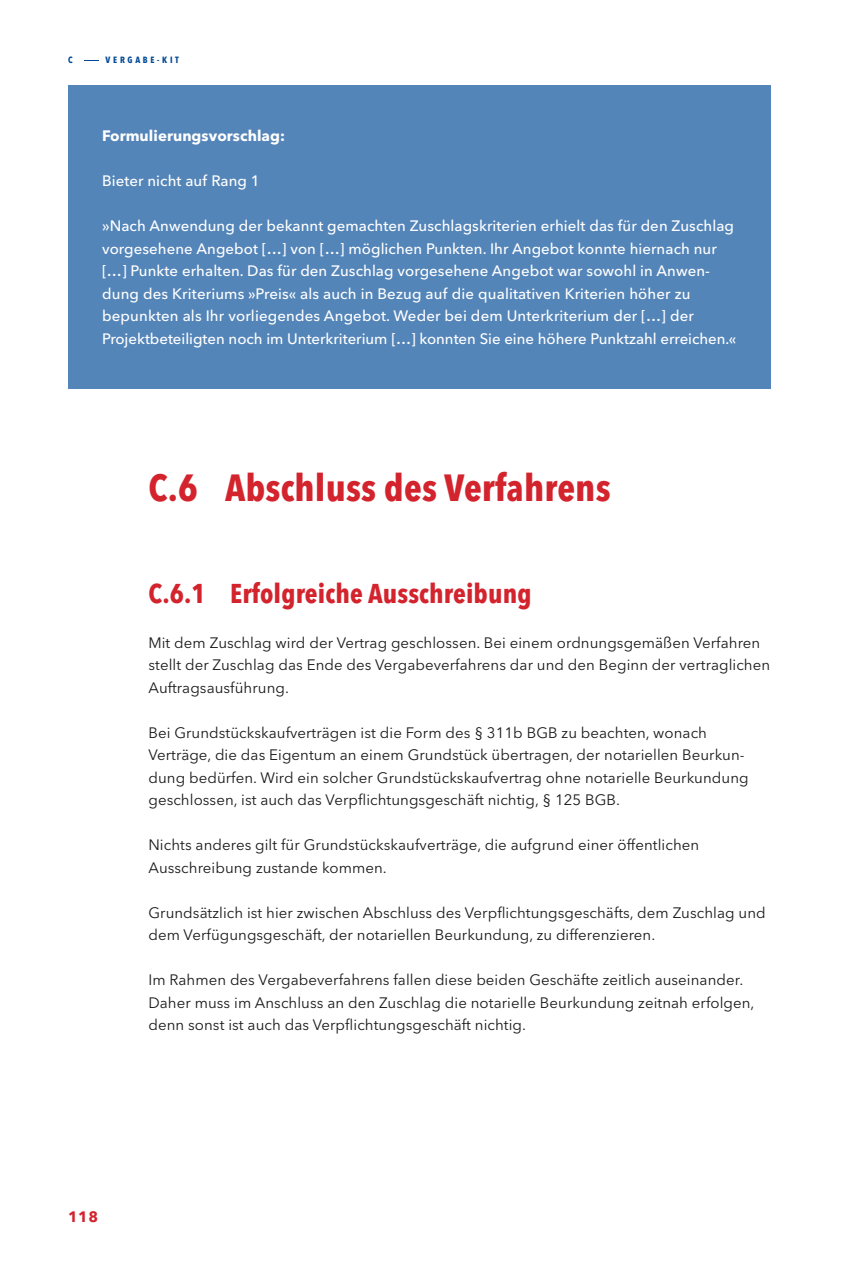
<style>
.page{position:relative;width:851px;height:1276px;background:#fff}
.page>*{position:absolute;margin:0;border:0;box-sizing:border-box;transform-origin:0 0}
.t1{font:700 condensed 37.5px "Avenir Next LT Pro";letter-spacing:.005em;color:#d3242e}
.t2{font:700 condensed 27px "Avenir Next LT Pro";letter-spacing:.005em;color:#d3242e}
.Fließtext{font:15px/22.5px "Avenir Next LT Pro";letter-spacing:.005em;color:#1a1a1a}
.Infokasten_Text_Kopi{font:500 15px/22.5px "Avenir Next LT Pro";letter-spacing:.005em;color:#fff}
.Infokasten_Text_Kopi-2{font:700 15px "Avenir Next LT Pro";letter-spacing:.005em;color:#fff}
.t3{font:700 15px "Avenir Next LT Pro";color:#d3242e}
.t4{font:700 condensed 9px "Avenir Next LT Pro";color:#004996}
</style>
<div class="page">
<svg style="left:84px;top:60px;width:15px;height:1px"></svg>
<div style="left:68px;top:85px;width:702px;height:304px;background:#5485b9"></div>
<p class="t4" style="left:68px;top:54px;width:6px">C</p>
<p class="t4" style="left:106px;top:54px;width:16px">V ergabe</p>
<p class="t4" style="left:157px;top:54px;width:18px">-Kit</p>
<p class="Infokasten_Text_Kopi-2" style="left:102px;top:127px;width:184px">Formulierungsvorschlag:</p>
<p class="Infokasten_Text_Kopi" style="left:102px;top:170px;width:159px">Bieter nicht auf Rang 1</p>
<p class="Infokasten_Text_Kopi" style="left:102px;top:215px;width:635px">»Nach Anwendung der bekannt gemachten Zuschlagskriterien erhielt das für den Zuschlag vorgesehene Angebot […] von […] möglichen Punkten. Ihr Angebot konnte hiernach nur […] Punkte erhalten. Das für den Zuschlag vorgesehene Angebot war sowohl in Anwen&shy;dung des Kriteriums »Preis« als auch in Bezug auf die qualitativen Kriterien höher zu bepunkten als Ihr vorliegendes Angebot. Weder bei dem Unterkriterium der […] der Projektbeteiligten noch im Unterkriterium […] konnten Sie eine höhere Punktzahl erreichen.«</p>
<p class="t1" style="left:148px;top:465px;width:463px">C.6 Abschluss des Verfahrens</p>
<p class="t2" style="left:148px;top:577px;width:384px">C.6.1 Erfolgreiche Ausschreibung</p>
<p class="Fließtext" style="left:148px;top:631px;width:623px">Mit dem Zuschlag wird der Vertrag geschlossen. Bei einem ordnungsgemäßen Verfahren stellt der Zuschlag das Ende des Vergabeverfahrens dar und den Beginn der vertraglichen<br>Auftragsausführung.</p>
<p class="Fließtext" style="left:148px;top:721px;width:601px">Bei Grundstückskaufverträgen ist die Form des § 311b BGB zu beachten, wonach Verträge, die das Eigentum an einem Grundstück übertragen, der notariellen Beurkun&shy;dung bedürfen. Wird ein solcher Grundstückskaufvertrag ohne notarielle Beurkundung geschlossen, ist auch das Verpflichtungsgeschäft nichtig, § 125 BGB.</p>
<p class="Fließtext" style="left:148px;top:834px;width:552px">Nichts anderes gilt für Grundstückskaufverträge, die aufgrund einer öffentlichen<br>Ausschreibung zustande kommen.</p>
<p class="Fließtext" style="left:148px;top:901px;width:618px">Grundsätzlich ist hier zwischen Abschluss des Verpflichtungsgeschäfts, dem Zuschlag und dem Verfügungsgeschäft, der notariellen Beurkundung, zu differenzieren.</p>
<p class="Fließtext" style="left:148px;top:969px;width:607px">Im Rahmen des Vergabeverfahrens fallen diese beiden Geschäfte zeitlich auseinander.<br>Daher muss im Anschluss an den Zuschlag die notarielle Beurkundung zeitnah erfolgen, denn sonst ist auch das Verpflichtungsgeschäft nichtig.</p>
<p class="t3" style="left:68px;top:1207px;width:31px">118</p>
</div>
